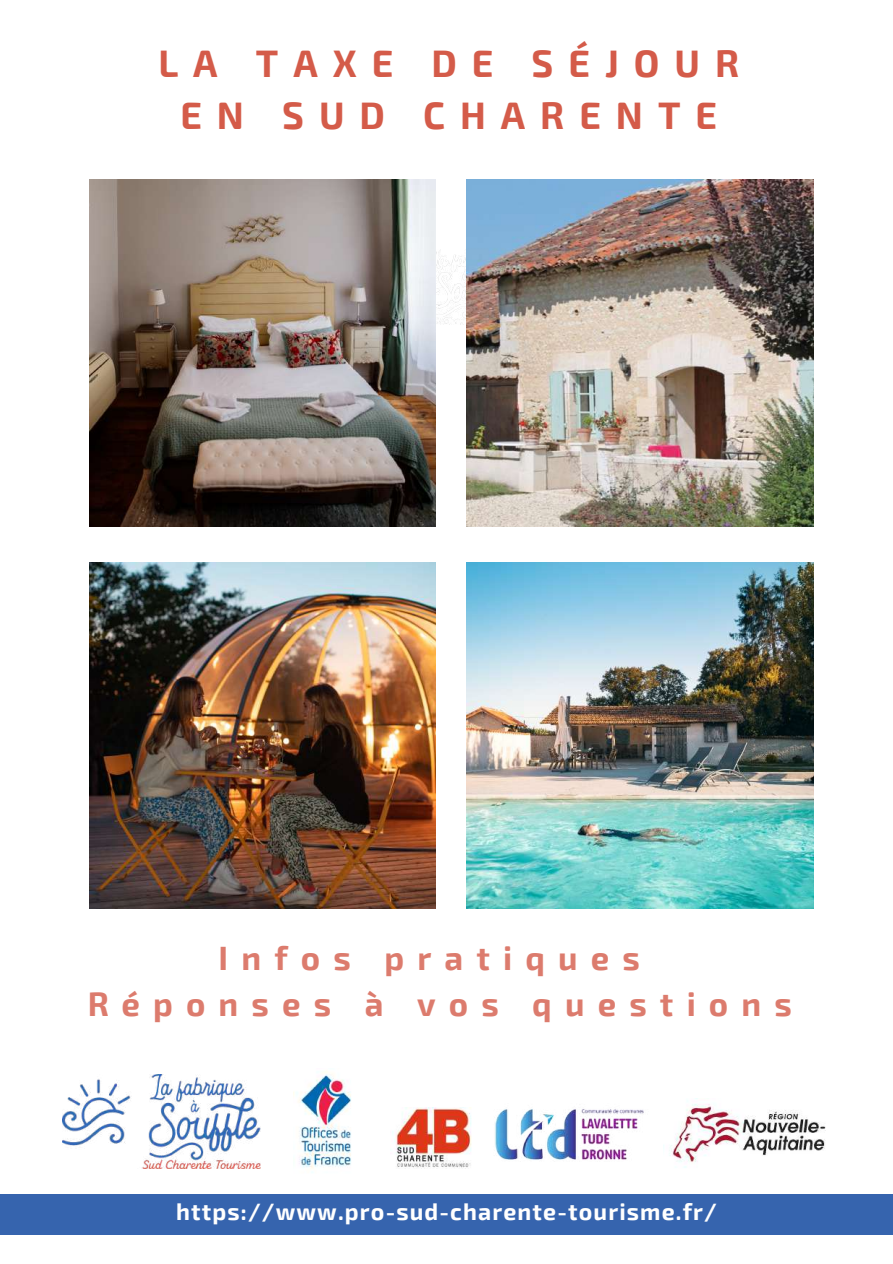
<style>
.page{position:relative;width:893px;height:1264px;background:#fff}
.page>*{position:absolute;margin:0;border:0;box-sizing:border-box;transform-origin:0 0}
.t1{font:700 37.5px/51.8px "Exo 2";letter-spacing:.4em;color:#d45b49;text-align:center}
.t2{font:700 33px/46px "Exo 2";letter-spacing:.4em;color:#d45b49}
.t3{font:700 23.1px "Exo 2";letter-spacing:.05em;color:#fff}
</style>
<div class="page">
<div style="left:0;top:1194px;width:892px;height:40px;background:#3664ae"></div>
<img style="left:435px;top:249px;width:32px;height:75px">
<img style="left:293px;top:1071px;width:58px;height:102px">
<img style="left:663px;top:1098px;width:163px;height:70px">
<img style="left:495px;top:1109px;width:149px;height:51px">
<img style="left:392px;top:1107px;width:79px;height:61px">
<img style="left:63px;top:1074px;width:198px;height:94px">
<img style="left:89px;top:180px;width:346px;height:346px">
<img style="left:467px;top:180px;width:346px;height:346px">
<img style="left:89px;top:562px;width:346px;height:346px">
<img style="left:467px;top:562px;width:346px;height:346px">
<h1 class="t1" style="left:158px;top:36px;width:582px">LA TAXE DE SÉJOUR<br>EN SUD CHARENTE</h1>
<h2 class="t2" style="left:87px;top:933px;width:706px;text-indent:131px">Infos pratiques<br>Réponses à vos questions</h2>
<p class="t3" style="left:176px;top:1196px;width:542px">https://www.pro-sud-charente-tourisme.fr/</p>
</div>
